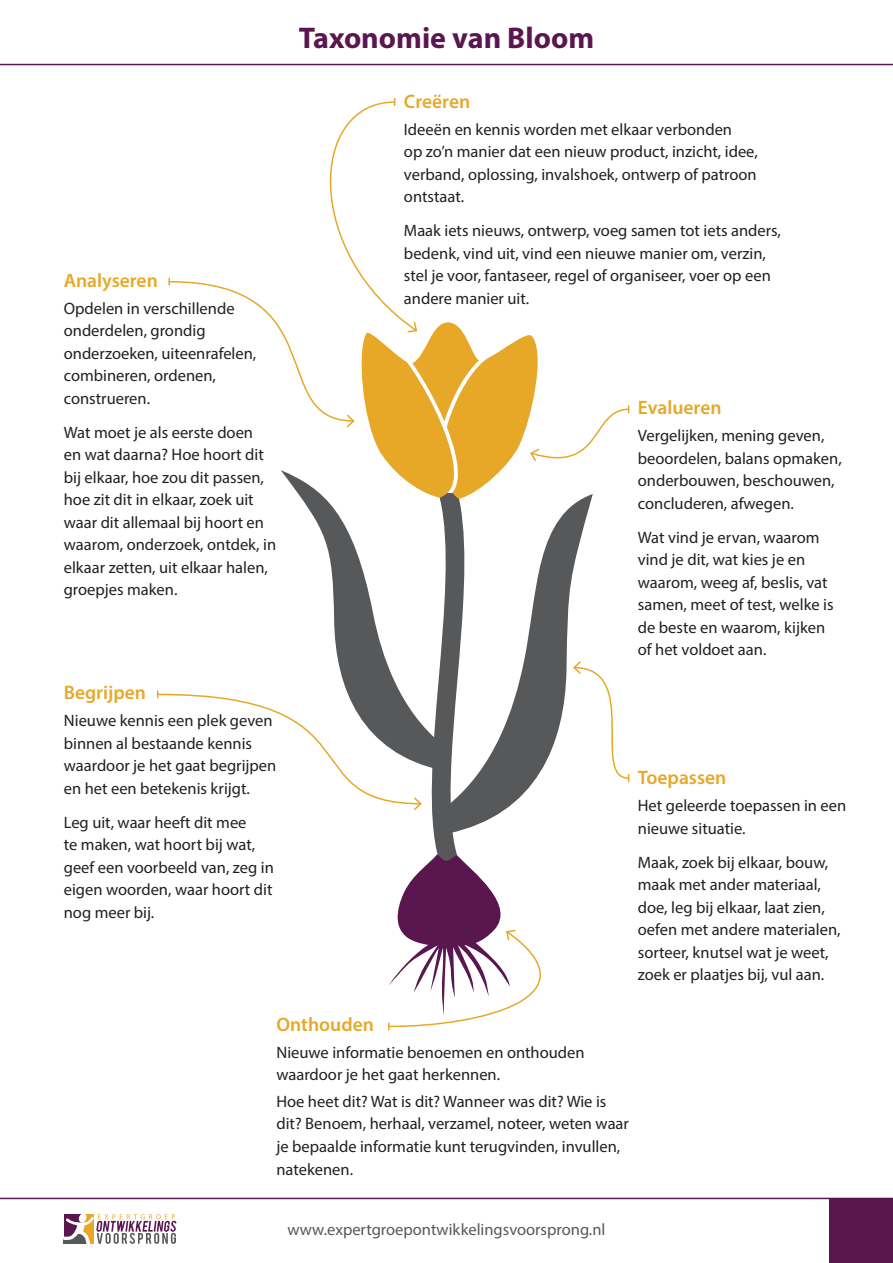
<style>
.page{position:relative;width:893px;height:1263px;background:#fff}
.page>*{position:absolute;margin:0;border:0;box-sizing:border-box;transform-origin:0 0}
.Inhoudsopgave{font:700 30px "Myriad Pro";color:#5a174f}
.Halve_margin-bottom{font:600 19.5px "Myriad Pro";color:#e7a828}
.Halve_margin-bottom-2{font:16.5px/22.5px "Myriad Pro";color:#231f20}
.Halve_margin-bottom-3{font:16.5px "Myriad Pro";color:#57585a}
</style>
<div class="page">
<hr style="left:0;top:64px;width:893px;height:1px;background:#5a174f">
<hr style="left:0;top:1198px;width:893px;height:1px;background:#5a174f">
<div style="left:829px;top:1199px;width:64px;height:64px;background:#5a174f"></div>
<svg style="left:64px;top:1214px;width:112px;height:30px"></svg>
<svg style="left:156px;top:99px;width:474px;height:931px"></svg>
<p class="Halve_margin-bottom" style="left:64px;top:268px;width:96px">Analyseren</p>
<p class="Halve_margin-bottom-2" style="left:64px;top:296px;width:194px">Opdelen in verschillende onderdelen, grondig onderzoeken, uiteenrafelen, combineren, ordenen, construeren.</p>
<p class="Halve_margin-bottom-2" style="left:64px;top:420px;width:214px">Wat moet je als eerste doen<br>en wat daarna? Hoe hoort dit bij elkaar, hoe zou dit passen, hoe zit dit in elkaar, zoek uit waar dit allemaal bij hoort en waarom, onderzoek, ontdek, in elkaar zetten, uit elkaar halen, groepjes maken.</p>
<p class="Halve_margin-bottom" style="left:64px;top:680px;width:84px">Begrijpen</p>
<p class="Halve_margin-bottom-2" style="left:64px;top:709px;width:214px">Nieuwe kennis een plek geven binnen al bestaande kennis waardoor je het gaat begrijpen en het een betekenis krijgt.</p>
<p class="Halve_margin-bottom-2" style="left:64px;top:810px;width:212px">Leg uit, waar heeft dit mee<br>te maken, wat hoort bij wat, geef een voorbeeld van, zeg in eigen woorden, waar hoort dit nog meer bij.</p>
<p class="Inhoudsopgave" style="left:299px;top:18px;width:297px">Taxonomie van Bloom</p>
<p class="Halve_margin-bottom" style="left:404px;top:89px;width:68px">Creëren</p>
<p class="Halve_margin-bottom-2" style="left:404px;top:118px;width:355px">Ideeën en kennis worden met elkaar verbonden<br>op zo’n manier dat een nieuw product, inzicht, idee, verband, oplossing, invalshoek, ontwerp of patroon ontstaat.</p>
<p class="Halve_margin-bottom-2" style="left:404px;top:219px;width:379px">Maak iets nieuws, ontwerp, voeg samen tot iets anders, bedenk, vind uit, vind een nieuwe manier om, verzin, stel je voor, fantaseer, regel of organiseer, voer op een andere manier uit.</p>
<p class="Halve_margin-bottom" style="left:638px;top:395px;width:85px">Evalueren</p>
<p class="Halve_margin-bottom-2" style="left:638px;top:424px;width:205px">Vergelijken, mening geven, beoordelen, balans opmaken, onderbouwen, beschouwen, concluderen, afwegen.</p>
<p class="Halve_margin-bottom-2" style="left:638px;top:526px;width:197px">Wat vind je ervan, waarom vind je dit, wat kies je en waarom, weeg af, beslis, vat samen, meet of test, welke is de beste en waarom, kijken of het voldoet aan.</p>
<p class="Halve_margin-bottom" style="left:638px;top:765px;width:90px">Toepassen</p>
<p class="Halve_margin-bottom-2" style="left:638px;top:794px;width:210px">Het geleerde toepassen in een nieuwe situatie.</p>
<p class="Halve_margin-bottom-2" style="left:638px;top:850px;width:204px">Maak, zoek bij elkaar, bouw, maak met ander materiaal, doe, leg bij elkaar, laat zien, oefen met andere materialen, sorteer, knutsel wat je weet, zoek er plaatjes bij, vul aan.</p>
<p class="Halve_margin-bottom" style="left:276px;top:1012px;width:99px">Onthouden</p>
<p class="Halve_margin-bottom-2" style="left:276px;top:1041px;width:310px">Nieuwe informatie benoemen en onthouden waardoor je het gaat herkennen.</p>
<p class="Halve_margin-bottom-2" style="left:276px;top:1090px;width:354px">Hoe heet dit? Wat is dit? Wanneer was dit? Wie is dit? Benoem, herhaal, verzamel, noteer, weten waar je bepaalde informatie kunt terugvinden, invullen, natekenen.</p>
<p class="Halve_margin-bottom-3" style="left:288px;top:1219px;width:319px">www.expertgroepontwikkelingsvoorsprong.nl</p>
</div>
